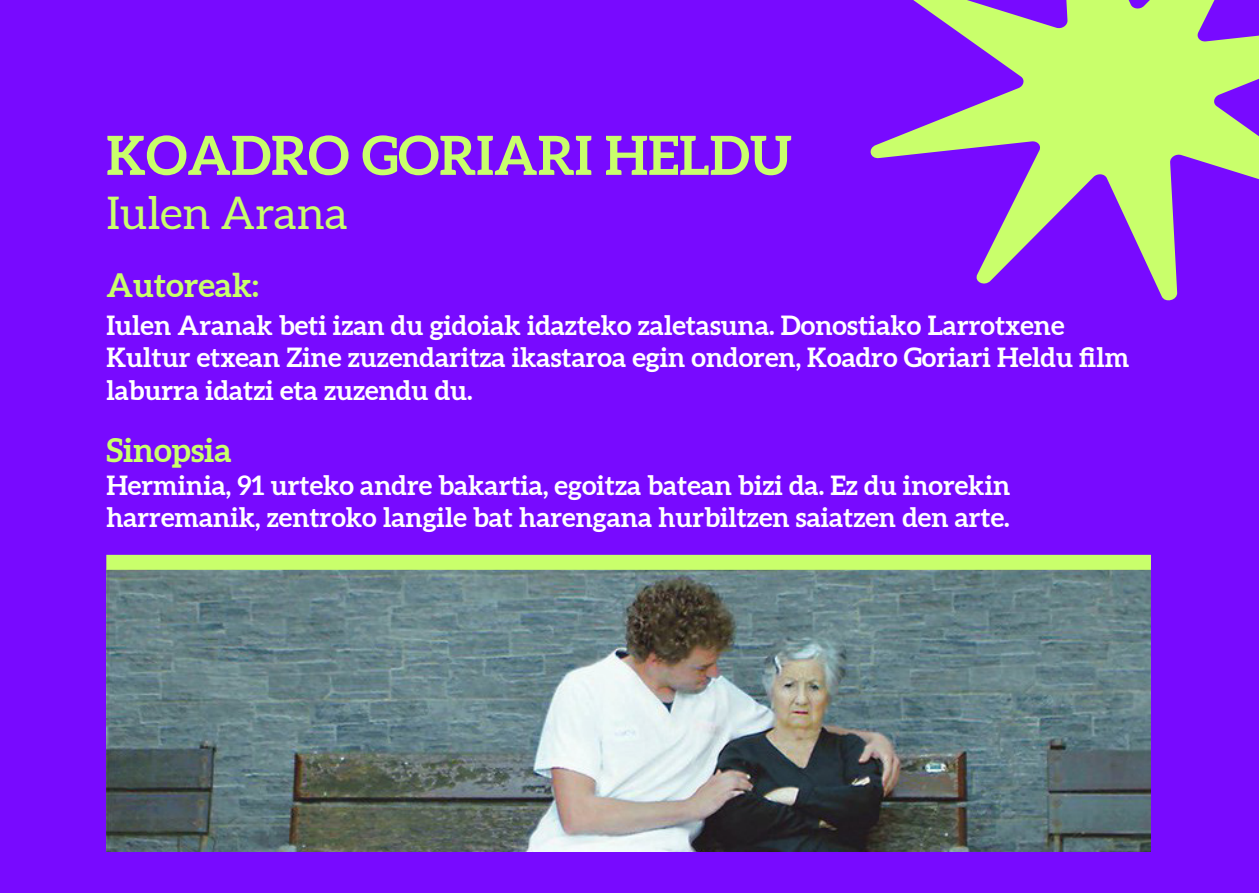
<style>
.page{position:relative;width:1259px;height:893px;background:#780aff}
.page>*{position:absolute;margin:0;border:0;box-sizing:border-box;transform-origin:0 0}
.t1{font:700 54px "Aleo";color:#c9ff6b}
.t2{font:45px "Aleo";color:#c9ff6b}
.t3{font:700 33px "Aleo";color:#c9ff6b}
.t4{font:700 27px/32.4px "Aleo";color:#fff}
</style>
<div class="page">
<img style="left:106px;top:570px;width:1045px;height:282px">
<div style="left:106px;top:555px;width:1045px;height:15px;background:#c9ff6b"></div>
<svg style="left:870px;top:0;width:389px;height:301px"></svg>
<p class="t1" style="left:106px;top:122px;width:687px">KOADRO GORIARI HELDU</p>
<p class="t2" style="left:106px;top:187px;width:243px">Iulen Arana</p>
<p class="t3" style="left:106px;top:264px;width:154px">Autoreak:</p>
<p class="t4" style="left:106px;top:310px;width:1024px">Iulen Aranak beti izan du gidoiak idazteko zaletasuna. Donostiako Larrotxene<br>Kultur etxean Zine zuzendaritza ikastaroa egin ondoren, Koadro Goriari Heldu film laburra idatzi eta zuzendu du.</p>
<p class="t3" style="left:106px;top:430px;width:127px">Sinopsia</p>
<p class="t4" style="left:106px;top:470px;width:905px">Herminia, 91 urteko andre bakartia, egoitza batean bizi da. Ez du inorekin harremanik, zentroko langile bat harengana hurbiltzen saiatzen den arte.</p>
</div>
